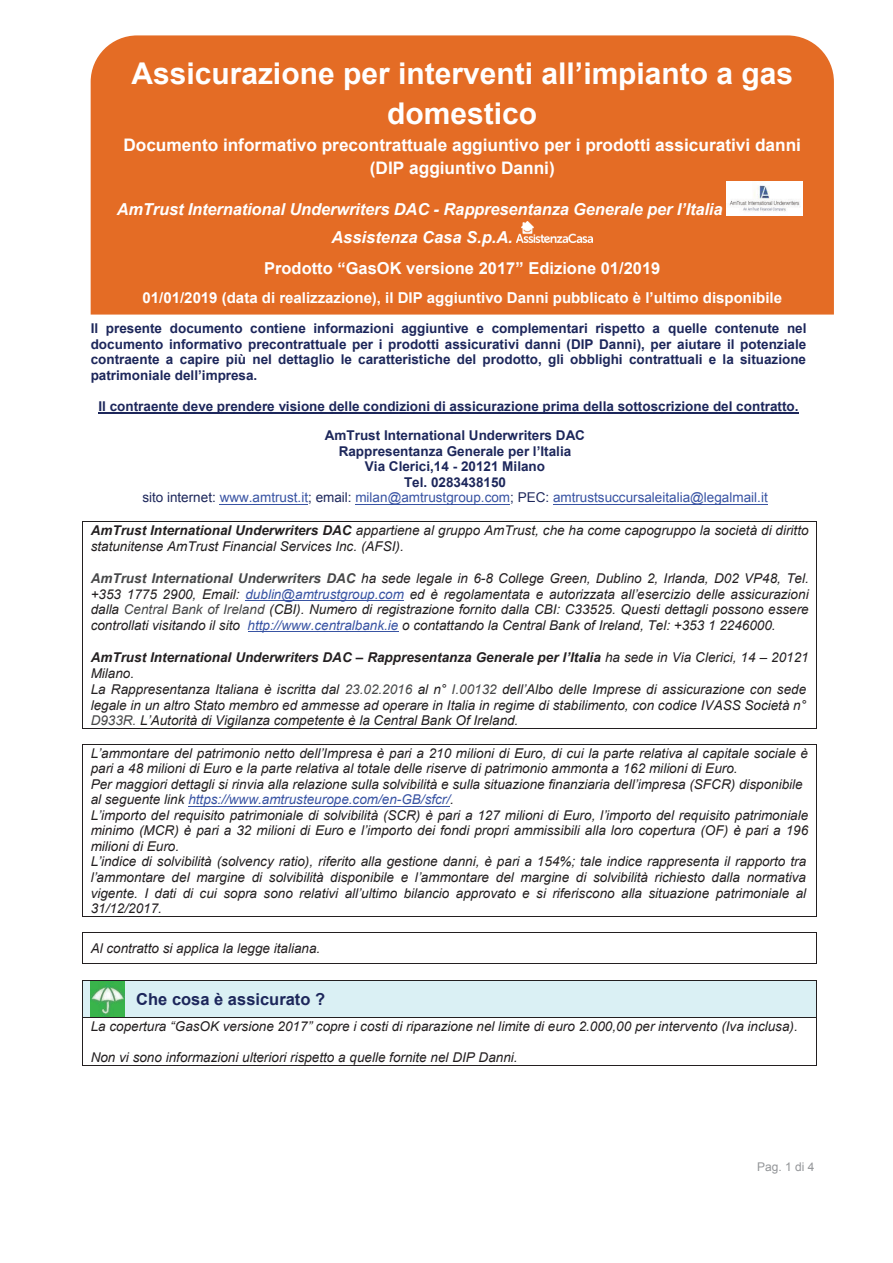
<style>
.page{position:relative;width:893px;height:1263px;background:#fff}
.page>*{position:absolute;margin:0;border:0;box-sizing:border-box;transform-origin:0 0}
.t1{font:700 30px/39.8px "Arial";color:#fff;text-align:center}
.t2{font:700 17.25px/23px "Arial";color:#fff;text-align:center}
.t3{font:italic 700 16.5px/27.3px "Arial";letter-spacing:-.005em;color:#fff;text-align:center}
.t4{font:700 16.5px "Arial";color:#fff}
.t5{font:700 16.5px "Arial";color:#1d275b}
.t6{font:700 15px "Arial";color:#fff}
.t7{font:italic 13.5px/15.6px "Arial";color:#231f20}
.t8{font:italic 13.5px/15.6px "Arial";color:#231f20}
.t9{font:700 13.5px/15.5px "Arial";color:#1d275b;text-align:justify}
.t10{font:13.5px/15.6px "Arial";color:#3853a3;text-align:center}
.t11{font:700 13.5px "Arial";color:#1d275b}
.t12{font:12px "Arial";color:#939598}
.s1{font-style:inherit}
.s2{font-weight:700;color:#1d275b}
.s3{color:#1d275b}
.s4{font-weight:700}
.s5{font-weight:700;color:#474849}
.s6{color:#3853a3}
.s7{color:#474849}
</style>
<div class="page">
<hr style="left:98px;top:412px;width:701px;height:2px;background:#1d275b">
<hr style="left:220px;top:504px;width:88px;height:1px;background:#3853a3">
<hr style="left:355px;top:504px;width:155px;height:1px;background:#3853a3">
<hr style="left:553px;top:504px;width:215px;height:1px;background:#3853a3">
<hr style="left:245px;top:600px;width:159px;height:1px;background:#3853a3">
<hr style="left:248px;top:631px;width:150px;height:1px;background:#3853a3">
<hr style="left:84px;top:521px;width:733px;height:1px;background:#231f20">
<hr style="left:82px;top:522px;width:1px;height:206px;background:#231f20">
<hr style="left:817px;top:522px;width:1px;height:206px;background:#231f20">
<hr style="left:84px;top:728px;width:733px;height:1px;background:#231f20">
<hr style="left:188px;top:806px;width:262px;height:1px;background:#3853a3">
<hr style="left:84px;top:744px;width:733px;height:1px;background:#231f20">
<hr style="left:82px;top:745px;width:1px;height:171px;background:#231f20">
<hr style="left:817px;top:745px;width:1px;height:171px;background:#231f20">
<hr style="left:84px;top:916px;width:733px;height:1px;background:#231f20">
<hr style="left:84px;top:932px;width:733px;height:1px;background:#231f20">
<hr style="left:82px;top:933px;width:1px;height:30px;background:#231f20">
<hr style="left:817px;top:933px;width:1px;height:30px;background:#231f20">
<hr style="left:84px;top:963px;width:733px;height:1px;background:#231f20">
<div style="left:83px;top:981px;width:734px;height:36px;background:#daf0f4"></div>
<hr style="left:84px;top:980px;width:733px;height:1px;background:#231f20">
<hr style="left:82px;top:980px;width:1px;height:37px;background:#231f20">
<hr style="left:817px;top:980px;width:1px;height:37px;background:#231f20">
<hr style="left:83px;top:1017px;width:734px;height:1px;background:#231f20">
<hr style="left:82px;top:1018px;width:1px;height:47px;background:#231f20">
<hr style="left:817px;top:1018px;width:1px;height:47px;background:#231f20">
<hr style="left:84px;top:1065px;width:733px;height:1px;background:#231f20">
<div style="left:91px;top:35px;width:743px;height:280px;background:#e46c25"></div>
<img style="left:727px;top:181px;width:75px;height:34px">
<img style="left:517px;top:222px;width:76px;height:21px">
<img style="left:90px;top:981px;width:35px;height:36px">
<h1 class="t1" style="left:131px;top:55px;width:663px">Assicurazione per interventi <span class="s1">all’impianto a gas </span>domestico</h1>
<p class="t2" style="left:123px;top:134px;width:679px">Documento informativo precontrattuale aggiuntivo per i prodotti assicurativi danni (DIP aggiuntivo Danni)</p>
<p class="t3" style="left:117px;top:197px;width:607px">AmTrust International Underwriters DAC - <span class="s1">Rappresentanza Generale per l’Italia<br></span>Assistenza Casa S.p.A.</p>
<p class="t4" style="left:264px;top:257px;width:398px">Prodotto <span class="s1">“</span>GasOK versione 2017<span class="s1">” Edizione 01/2019</span></p>
<p class="t6" style="left:143px;top:288px;width:641px">01/01/2019 (data di realizzazione), il DIP aggiuntivo Danni pubblicato è <span class="s1">l’ultimo disponibile</span></p>
<p class="t9" style="left:91px;top:321px;width:717px">Il presente documento contiene informazioni aggiuntive e complementari rispetto a quelle contenute nel documento informativo precontrattuale per i prodotti assicurativi danni (DIP Danni), per aiutare il potenziale contraente a capire più nel dettaglio le caratteristiche del prodotto, gli obblighi contrattuali e la situazione patrimonia<span class="s1">le dell’impresa.</span></p>
<p class="t9" style="left:325px;top:392px;width:475px;line-height:29.4px;text-indent:-226px">Il contraente deve prendere visione delle condizioni di assicurazione prima della sottoscrizione del contratto.<br>AmTrust International Underwriters DAC</p>
<p class="t11" style="left:339px;top:441px;width:234px">Rappresentanza Generale per l’Italia</p>
<p class="t10" style="left:142px;top:459px;width:627px"><span class="s2">Via Clerici,14 - 20121 Milano<br>Tel. 0283438150<br></span><span class="s3">sito internet:</span> www.amtrust.it<span class="s3">; email:</span> milan@amtrustgroup.com<span class="s3">; PEC:</span> amtrustsuccursaleitalia@legalmail.it</p>
<p class="t7" style="left:91px;top:522px;width:719px"><span class="s4">AmTrust International Underwriters DAC</span> appartiene al gruppo AmTrust, che ha come capogruppo la società di diritto statunitense AmTrust Financial Services Inc. (AFSI).</p>
<p class="t7" style="left:91px;top:571px;width:720px;text-align:justify"><span class="s5">AmTrust International Underwriters DAC</span> ha sede legale in 6-8 College Green, Dublino 2, Irlanda, D02 VP48, Tel. +353 1775 2900, Email: <span class="s6">dublin@amtrustgroup.com</span> <span class="s1">ed è regolamentata e autorizzata all’esercizio delle assicurazioni </span>dalla <span class="s7">Central Bank of Ireland</span> (CBI). Numero di registrazione fornito dalla CBI: C33525. Questi dettagli possono essere controllati visitando il sito <span class="s6">http://www.centralbank.ie</span> o contattando la Central Bank of Ireland, Tel: +353 1 2246000.</p>
<p class="t7" style="left:91px;top:650px;width:720px"><span class="s4">AmTrust International Underwriters DAC</span> <span class="s4">–</span> <span class="s4">Rappresentanza Generale</span> <span class="s4">per l’Italia</span> ha sede in Via Clerici, 14 <span class="s1">–</span> 20121<br>Milano.<br>La Rappresentanza Italiana è iscritta dal <span class="s7">23.02.2016</span> al n° <span class="s7">I.00132</span> <span class="s1">dell’Albo delle Imprese di assicurazione con sede </span>legale in un altro Stato membro ed ammesse ad operare in Italia in regime di stabilimento, con codice IVASS Società n° <span class="s7">D933R.</span> <span class="s1">L’Autorità di Vigilanza competente è la Central Bank Of Ireland.</span></p>
<p class="t8" style="left:91px;top:745px;width:719px">L’ammontare del patrimonio netto dell’Impresa è pari a 210 milioni di Euro, di cui la parte relativa al capitale sociale è</p>
<p class="t8" style="left:91px;top:761px;width:719px"><span class="s1">pari a 48 milioni di Euro e la parte relativa al totale delle riserve di patrimonio ammonta a 162 milioni di Euro.<br>Per maggiori dett</span>agli si rinvia alla relazione sulla solvibilità e sulla situazione finanziaria dell’impresa (SFCR) disponibile <span class="s1">al seguente link</span> <span class="s6">https://www.amtrusteurope.com/en-GB/sfcr/</span><span class="s1">.<br></span>L’importo del requisito patrimoniale di solvibilità (SCR) è pari a 127 milioni di Euro, l’importo del requisito patrimoniale minimo (MCR) è pari a 32 milioni di Euro e l’importo dei fondi propri ammissibili alla loro copertura (OF) è pari a 196</p>
<p class="t8" style="left:91px;top:839px;width:717px"><span class="s1">milioni di Euro.<br></span>L’indice di <span class="s1">solvibilità (solvency ratio), riferito alla gestione danni, è pari a 154%; tale indice rappresenta il rapporto tra </span>l’ammontare del margine di solvibilità disponibile e l’ammontare del margine di solvibilità richiesto dalla normativa <span class="s1">vigente. I dati di cui</span> sopra sono relativi all’ultimo bilancio approvato e si riferiscono alla situazione patrimoniale al <span class="s1">31/12/2017.</span></p>
<p class="t7" style="left:91px;top:941px;width:231px">Al contratto si applica la legge italiana.</p>
<p class="t5" style="left:136px;top:988px;width:190px">Che cosa è assicurato ?</p>
<p class="t7" style="left:91px;top:1019px;width:709px">La copertura <span class="s1">“</span>GasOK versione 2017<span class="s1">” copr</span>e i costi di riparazione nel limite di euro 2.000,00 per intervento (Iva inclusa).</p>
<p class="t7" style="left:91px;top:1050px;width:428px">Non vi sono informazioni ulteriori rispetto a quelle fornite nel DIP Danni.</p>
<p class="t12" style="left:757px;top:1159px;width:59px">Pag. 1 di 4</p>
</div>
